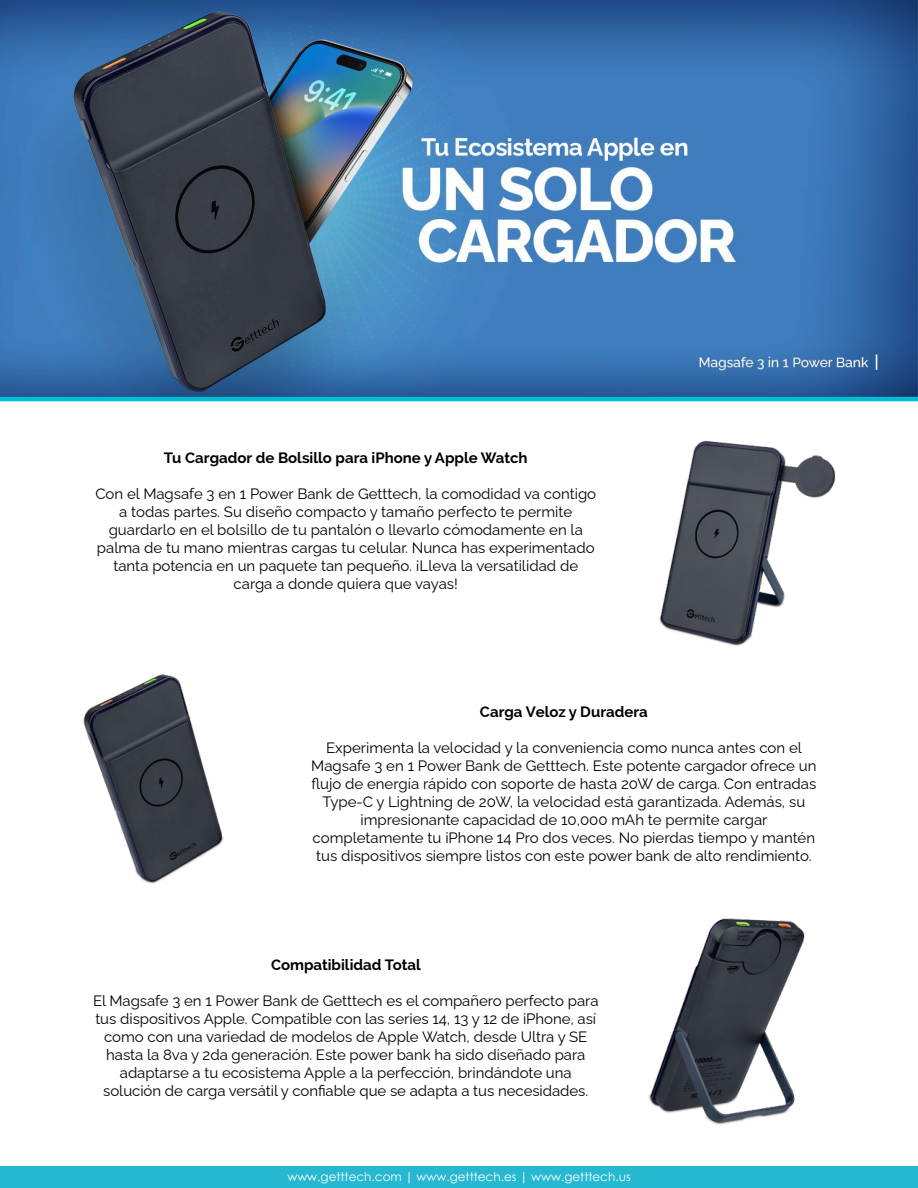
<style>
.page{position:relative;width:918px;height:1188px;background:#fff}
.page>*{position:absolute;margin:0;border:0;box-sizing:border-box;transform-origin:0 0}
.t1{font:15px/18px "Raleway";color:#000;text-align:center}
.t2{font:700 15px "Raleway";color:#000}
.t3{font:12px "Century Gothic";color:#fff}
</style>
<div class="page">
<img style="left:0;top:0;width:918px;height:397px">
<div style="left:0;top:1167px;width:918px;height:21px;background:#26b8d1"></div>
<hr style="left:0;top:397px;width:918px;height:4px;background:#00bdd4">
<img style="left:659px;top:440px;width:177px;height:206px">
<img style="left:83px;top:674px;width:141px;height:210px">
<img style="left:649px;top:918px;width:156px;height:207px">
<p class="t2" style="left:164px;top:449px;width:365px">Tu Cargador de Bolsillo para iPhone y Apple Watch</p>
<p class="t1" style="left:95px;top:483px;width:502px">Con el Magsafe 3 en 1 Power Bank de Getttech, la comodidad va contigo a todas partes. Su diseño compacto y tamaño perfecto te permite guardarlo en el bolsillo de tu pantalón o llevarlo cómodamente en la palma de tu mano mientras cargas tu celular. Nunca has experimentado tanta potencia en un paquete tan pequeño. ¡Lleva la versatilidad de carga a donde quiera que vayas!</p>
<p class="t2" style="left:480px;top:703px;width:169px">Carga Veloz y Duradera</p>
<p class="t1" style="left:311px;top:737px;width:507px">Experimenta la velocidad y la conveniencia como nunca antes con el Magsafe 3 en 1 Power Bank de Getttech. Este potente cargador ofrece un flujo de energía rápido con soporte de hasta 20W de carga. Con entradas Type-C y Lightning de 20W, la velocidad está garantizada. Además, su impresionante capacidad de 10,000 mAh te permite cargar completamente tu iPhone 14 Pro dos veces. No pierdas tiempo y mantén tus dispositivos siempre listos con este power bank de alto rendimiento.</p>
<p class="t2" style="left:271px;top:957px;width:151px">Compatibilidad Total</p>
<p class="t1" style="left:93px;top:990px;width:507px">El Magsafe 3 en 1 Power Bank de Getttech es el compañero perfecto para tus dispositivos Apple. Compatible con las series 14, 13 y 12 de iPhone, así como con una variedad de modelos de Apple Watch, desde Ultra y SE hasta la 8va y 2da generación. Este power bank ha sido diseñado para adaptarse a tu ecosistema Apple a la perfección, brindándote una solución de carga versátil y confiable que se adapta a tus necesidades.</p>
<p class="t3" style="left:287px;top:1168px;width:345px">www.getttech.com | www.getttech.es | www.getttech.us</p>
</div>
